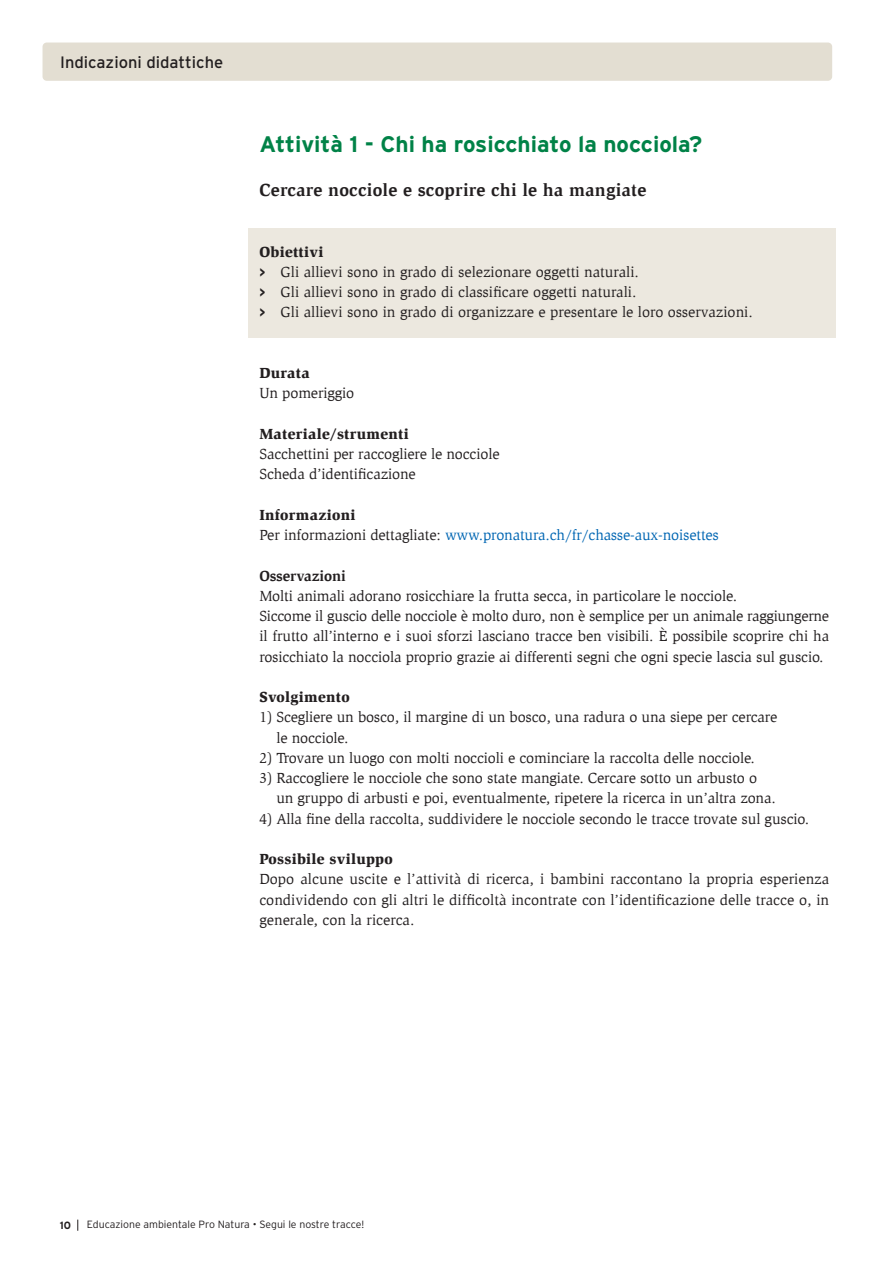
<style>
.page{position:relative;width:893px;height:1263px;background:#fff}
.page>*{position:absolute;margin:0;border:0;box-sizing:border-box;transform-origin:0 0}
.t1{font:700 22.5px "Interstate";color:#008247}
.t2{font:700 18px "Slimbach Std";letter-spacing:.01em;color:#231f20}
.t3{font:16.5px "Interstate";color:#231f20}
.t4{font:15px/20.2px "Slimbach Std";letter-spacing:-.01em;color:#231f20}
.t5{font:15px/20.2px "Slimbach Std";letter-spacing:-.01em;color:#0166b3}
.t6{font:900 15px "Slimbach Std";letter-spacing:.02em;color:#231f20}
.t7{font:700 15px "Slimbach Std";letter-spacing:-.01em;color:#231f20}
.t8{font:300 10.5px "Interstate";color:#231f20}
.t9{font:700 10.5px "Interstate";color:#231f20}
.s1{font-weight:900}
.s2{font-family:"Interstate";font-weight:700;font-size:13.5px}
.s3{font-weight:900;color:#231f20}
.s4{color:#231f20}
</style>
<div class="page">
<div style="left:43px;top:43px;width:789px;height:38px;background:#e3ded2;border-radius:4px"></div>
<div style="left:248px;top:228px;width:588px;height:110px;background:#ece8df"></div>
<svg style="left:77px;top:1219px;width:1px;height:12px"></svg>
<p class="t3" style="left:60px;top:52px;width:165px">Indicazioni didattiche</p>
<h1 class="t1" style="left:259px;top:131px;width:445px">Attività 1 - Chi ha rosicchiato la nocciola?</h1>
<p class="t2" style="left:259px;top:179px;width:388px">Cercare nocciole e scoprire chi le ha mangiate</p>
<p class="t4" style="left:259px;top:241px;width:495px"><span class="s1">Obiettivi<br></span><span class="s2">&gt;</span> Gli allievi sono in grado di selezionare oggetti naturali.<br><span class="s2">&gt;</span> Gli allievi sono in grado di classificare oggetti naturali.<br><span class="s2">&gt;</span> Gli allievi sono in grado di organizzare e presentare le loro osservazioni.</p>
<p class="t6" style="left:259px;top:364px;width:52px">Durata</p>
<p class="t4" style="left:259px;top:383px;width:96px">Un pomeriggio</p>
<p class="t6" style="left:259px;top:424px;width:151px">Materiale/strumenti</p>
<p class="t4" style="left:259px;top:444px;width:242px">Sacchettini per raccogliere le nocciole<br>Scheda d’identificazione</p>
<p class="t5" style="left:259px;top:505px;width:461px"><span class="s3">Informazioni<br></span><span class="s4">Per informazioni dettagliate:</span> www.pronatura.ch/fr/chasse-aux-noisettes</p>
<p class="t7" style="left:259px;top:567px;width:88px">Osservazioni</p>
<p class="t4" style="left:259px;top:586px;width:571px">Molti animali adorano rosicchiare la frutta secca, in particolare le nocciole.<br>Siccome il guscio delle nocciole è molto duro, non è semplice per un animale raggiungerne il frutto all’interno e i suoi sforzi lasciano tracce ben visibili. È possibile scoprire chi ha rosicchiato la nocciola proprio grazie ai differenti segni che ogni specie lascia sul guscio.</p>
<p class="t6" style="left:259px;top:688px;width:92px">Svolgimento</p>
<p class="t4" style="left:276px;top:707px;width:502px;text-indent:-17px">1) Scegliere un bosco, il margine di un bosco, una radura o una siepe per cercare le nocciole.</p>
<p class="t4" style="left:259px;top:748px;width:497px">2) Trovare un luogo con molti noccioli e cominciare la raccolta delle nocciole.</p>
<p class="t4" style="left:276px;top:768px;width:501px;text-indent:-17px">3) Raccogliere le nocciole che sono state mangiate. Cercare sotto un arbusto o un gruppo di arbusti e poi, eventualmente, ripetere la ricerca in un’altra zona.</p>
<p class="t4" style="left:259px;top:808px;width:551px">4) Alla fine della raccolta, suddividere le nocciole secondo le tracce trovate sul guscio.</p>
<p class="t6" style="left:259px;top:850px;width:135px">Possibile sviluppo</p>
<p class="t4" style="left:259px;top:869px;width:571px;text-align:justify">Dopo alcune uscite e l’attività di ricerca, i bambini raccontano la propria esperienza condividendo con gli altri le difficoltà incontrate con l’identificazione delle tracce o, in generale, con la ricerca.</p>
<p class="t9" style="left:60px;top:1219px;width:13px">10</p>
<p class="t8" style="left:87px;top:1218px;width:279px">Educazione ambientale Pro Natura • Segui le nostre tracce!</p>
</div>
